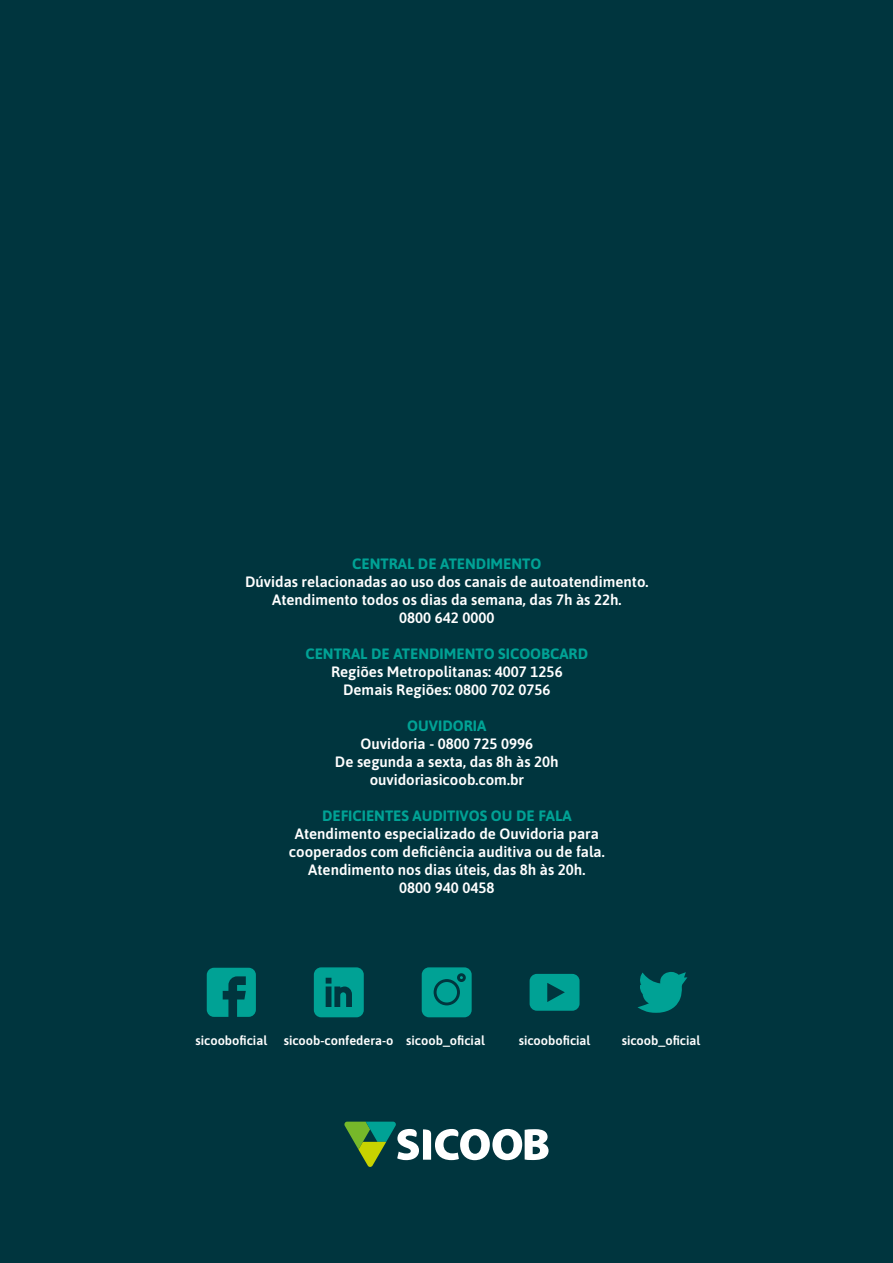
<style>
.page{position:relative;width:893px;height:1263px;background:#00353e}
.page>*{position:absolute;margin:0;border:0;box-sizing:border-box;transform-origin:0 0}
.t1{font:600 15px/18px "Asap";color:#fff;text-align:center}
.t2{font:700 15px "Asap";color:#00a295}
.t3{font:600 12.75px "Asap";color:#fff}
</style>
<div class="page">
<svg style="left:344px;top:1122px;width:205px;height:45px"></svg>
<svg style="left:207px;top:968px;width:49px;height:49px"></svg>
<svg style="left:422px;top:967px;width:50px;height:50px;background:#009087"></svg>
<div style="left:437px;top:982px;width:20px;height:20px;background:#00a295;border-radius:50%"></div>
<svg style="left:314px;top:967px;width:50px;height:50px"></svg>
<svg style="left:530px;top:974px;width:50px;height:37px;background:#009389"></svg>
<svg style="left:637px;top:972px;width:50px;height:41px"></svg>
<p class="t2" style="left:352px;top:553px;width:191px">CENTRAL DE ATENDIMENTO</p>
<p class="t1" style="left:245px;top:572px;width:405px">Dúvidas relacionadas ao uso dos canais de autoatendimento.<br>Atendimento todos os dias da semana, das 7h às 22h.<br>0800 642 0000</p>
<p class="t2" style="left:305px;top:643px;width:284px">CENTRAL DE ATENDIMENTO SICOOBCARD</p>
<p class="t1" style="left:331px;top:662px;width:233px">Regiões Metropolitanas: 4007 1256<br>Demais Regiões: 0800 702 0756</p>
<p class="t2" style="left:407px;top:715px;width:81px">OUVIDORIA</p>
<p class="t1" style="left:335px;top:734px;width:225px">Ouvidoria - 0800 725 0996<br>De segunda a sexta, das 8h às 20h ouvidoriasicoob.com.br</p>
<p class="t2" style="left:322px;top:805px;width:251px">DEFICIENTES AUDITIVOS OU DE FALA</p>
<p class="t1" style="left:289px;top:824px;width:317px">Atendimento especializado de Ouvidoria para cooperados com deficiência auditiva ou de fala.<br>Atendimento nos dias úteis, das 8h às 20h.<br>0800 940 0458</p>
<p class="t3" style="left:195px;top:1031px;width:73px">sicooboficial</p>
<p class="t3" style="left:284px;top:1031px;width:203px">sicoob-confedera-o sicoob_oficial</p>
<p class="t3" style="left:519px;top:1031px;width:73px">sicooboficial</p>
<p class="t3" style="left:622px;top:1031px;width:80px">sicoob_oficial</p>
</div>
